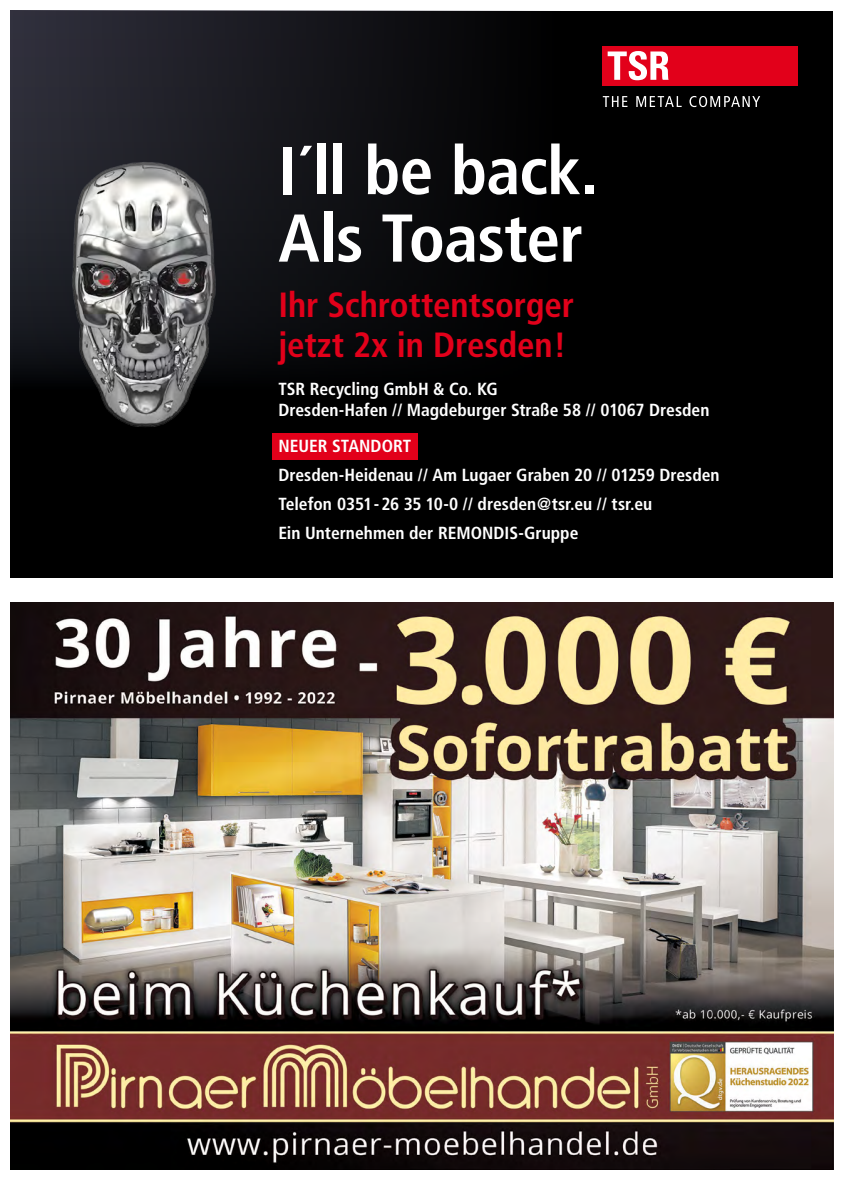
<style>
.page{position:relative;width:844px;height:1180px;background:#fff}
.page>*{position:absolute;margin:0;border:0;box-sizing:border-box;transform-origin:0 0}
.t1{font:700 condensed 67.5px/67.5px "Frutiger";letter-spacing:-.01em;color:#fff}
.t2{font:700 condensed 35px/40px "Frutiger";letter-spacing:-.005em;color:#e2001a}
.t3{font:700 condensed 17.5px/28.8px "Frutiger";color:#fff}
</style>
<div class="page">
<div style="left:11px;top:11px;width:822px;height:567px;background:#000"></div>
<div style="left:602px;top:46px;width:195px;height:39px;background:#e2001a"></div>
<svg style="left:607px;top:51px;width:61px;height:29px"></svg>
<svg style="left:602px;top:96px;width:25px;height:11px"></svg>
<svg style="left:636px;top:96px;width:45px;height:11px"></svg>
<svg style="left:689px;top:96px;width:71px;height:11px"></svg>
<svg style="left:11px;top:11px;width:455px;height:367px"></svg>
<img style="left:57px;top:154px;width:174px;height:273px">
<div style="left:272px;top:433px;width:145px;height:27px;background:#e2001a"></div>
<img style="left:11px;top:602px;width:822px;height:567px">
<p class="t1" style="left:278px;top:137px;width:321px">I´ll be back.<br>Als Toaster</p>
<p class="t2" style="left:278px;top:285px;width:297px">Ihr Schrottentsorger jetzt 2x in Dresden!</p>
<p class="t3" style="left:278px;top:379px;width:432px;line-height:21px">TSR Recycling GmbH &amp; Co. KG<br>Dresden-Hafen // Magdeburger Straße 58 // 01067 Dresden</p>
<p class="t3" style="left:278px;top:432px;width:442px">NEUER STANDORT<br>Dresden-Heidenau // Am Lugaer Graben 20 // 01259 Dresden Telefon 0351 -26 35 10-0 // dresden@tsr.eu // tsr.eu<br>Ein Unternehmen der REMONDIS-Gruppe</p>
</div>
